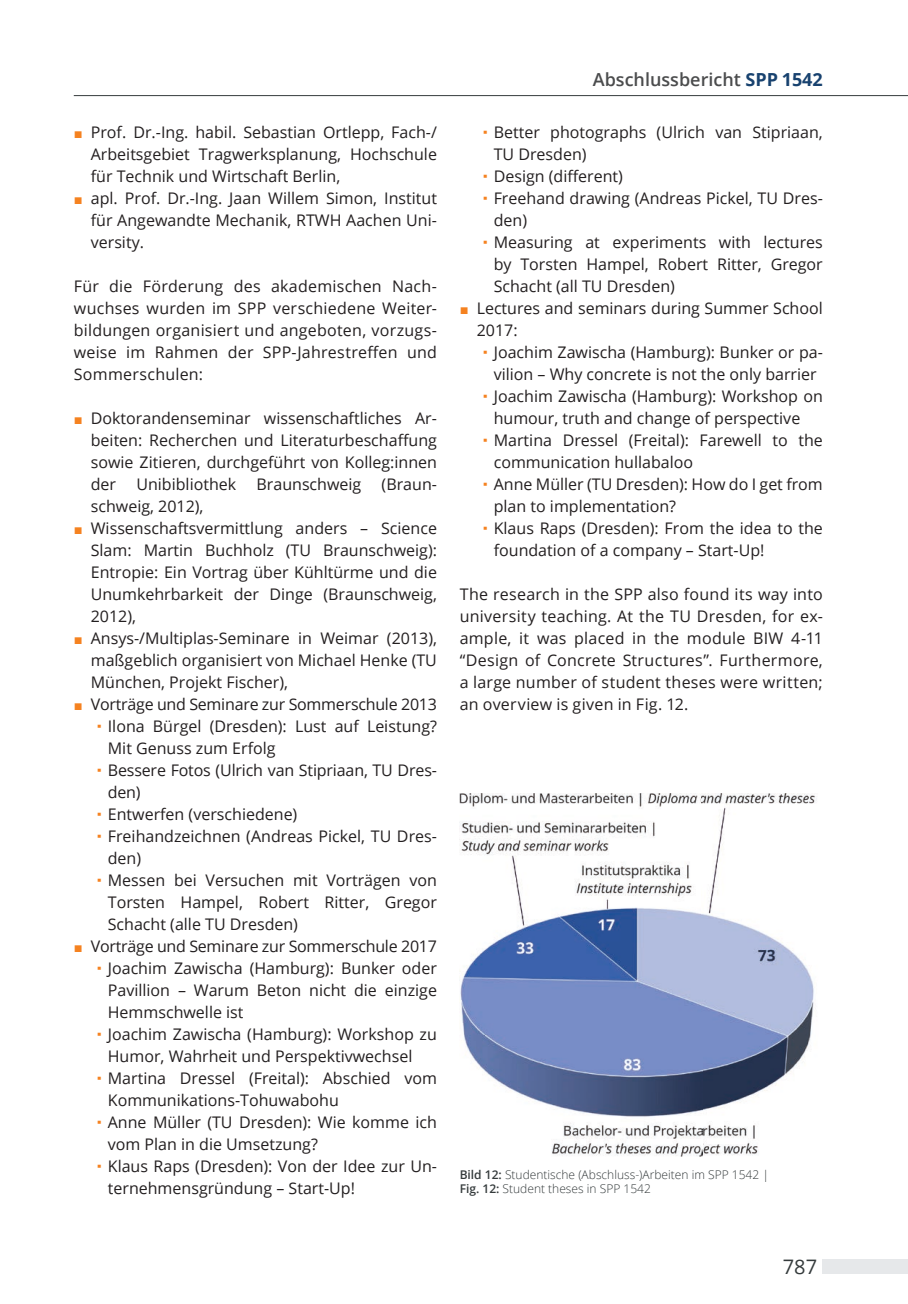
<style>
.page{position:relative;width:908px;height:1304px;background:#fff}
.page>*{position:absolute;margin:0;border:0;box-sizing:border-box;transform-origin:0 0}
.t1{font:20px "Open Sans Regular 2";color:#353b3c}
.t2{font:600 18px "Open Sans";color:#4b4c4d}
.t3{font:16px/22px "Open Sans";color:#231f20}
.t4{font:16px/22px "Open Sans Regular 2";color:#231f20}
.t5{font:12px/14.4px "Open Sans Light 2";color:#353b3c}
.s1{font-family:"European Pi Three";color:#f58220}
.s2{font-weight:700;color:#18426f}
.s3{font-family:"Open Sans";font-weight:600}
</style>
<div class="page">
<hr style="left:74px;top:95px;width:833px;height:1px;background:#353b3c">
<div style="left:822px;top:1259px;width:85px;height:15px;background:#e6e8ea"></div>
<img style="left:459px;top:793px;width:358px;height:363px">
<p class="t3" style="left:74px;top:121px;width:364px"><span class="s1">J</span> Prof. Dr.-Ing. habil. Sebastian Ortlepp, Fach-/</p>
<p class="t3" style="left:91px;top:143px;width:347px">Arbeitsgebiet Tragwerksplanung, Hochschule</p>
<p class="t3" style="left:91px;top:165px;width:251px">für Technik und Wirtschaft Berlin,</p>
<p class="t3" style="left:74px;top:187px;width:364px"><span class="s1">J</span> apl. Prof. Dr.-Ing. Jaan Willem Simon, Institut</p>
<p class="t3" style="left:91px;top:209px;width:347px">für Angewandte Mechanik, RTWH Aachen Uni-</p>
<p class="t3" style="left:91px;top:231px;width:55px">versity.</p>
<p class="t3" style="left:74px;top:275px;width:364px;text-align:justify">Für die Förderung des akademischen Nach&shy;wuchses wurden im SPP verschiedene Weiter&shy;bildungen organisiert und angeboten, vorzugs&shy;weise im Rahmen der SPP-Jahrestreffen und Sommerschulen:</p>
<p class="t3" style="left:91px;top:407px;width:347px;text-align:justify;text-indent:-17px"><span class="s1">J</span> Doktorandenseminar wissenschaftliches Ar&shy;beiten: Recherchen und Literaturbeschaffung sowie Zitieren, durchgeführt von Kolleg:innen der</p>
<p class="t3" style="left:136px;top:473px;width:101px">Unibibliothek</p>
<p class="t3" style="left:256px;top:473px;width:106px">Braunschweig</p>
<p class="t3" style="left:381px;top:473px;width:57px">(Braun-</p>
<p class="t3" style="left:91px;top:495px;width:114px">schweig, 2012),</p>
<p class="t3" style="left:74px;top:517px;width:364px"><span class="s1">J</span> Wissenschaftsvermittlung anders – Science</p>
<p class="t3" style="left:91px;top:539px;width:347px">Slam: Martin Buchholz (TU Braunschweig):</p>
<p class="t3" style="left:91px;top:561px;width:347px">Entropie: Ein Vortrag über Kühltürme und die</p>
<p class="t3" style="left:91px;top:583px;width:347px">Unumkehrbarkeit der Dinge (Braunschweig,</p>
<p class="t3" style="left:91px;top:605px;width:47px">2012),</p>
<p class="t3" style="left:74px;top:627px;width:364px"><span class="s1">J</span> Ansys-/Multiplas-Seminare in Weimar (2013),</p>
<p class="t3" style="left:91px;top:649px;width:347px">maßgeblich organisiert von Michael Henke (TU</p>
<p class="t3" style="left:91px;top:671px;width:199px">München, Projekt Fischer),</p>
<p class="t3" style="left:74px;top:693px;width:364px"><span class="s1">J</span> Vorträge und Seminare zur Sommerschule 2013</p>
<p class="t3" style="left:108px;top:715px;width:330px">Ilona Bürgel (Dresden): Lust auf Leistung?</p>
<p class="t3" style="left:108px;top:737px;width:169px">Mit Genuss zum Erfolg</p>
<p class="t3" style="left:108px;top:759px;width:330px">Bessere Fotos (Ulrich van Stipriaan, TU Dres-</p>
<p class="t4" style="left:108px;top:781px;width:191px">den)<br>Entwerfen (verschiedene)</p>
<p class="t3" style="left:108px;top:825px;width:330px">Freihandzeichnen (Andreas Pickel, TU Dres-</p>
<p class="t4" style="left:108px;top:847px;width:35px">den)</p>
<p class="t3" style="left:108px;top:869px;width:330px">Messen bei Versuchen mit Vorträgen von</p>
<p class="t3" style="left:108px;top:891px;width:330px">Torsten Hampel, Robert Ritter, Gregor</p>
<p class="t3" style="left:108px;top:913px;width:192px">Schacht (alle TU Dresden)</p>
<p class="t3" style="left:74px;top:935px;width:364px"><span class="s1">J</span> Vorträge und Seminare zur Sommerschule 2017</p>
<p class="t3" style="left:108px;top:957px;width:330px">Joachim Zawischa (Hamburg): Bunker oder</p>
<p class="t3" style="left:108px;top:979px;width:330px">Pavillion – Warum Beton nicht die einzige</p>
<p class="t3" style="left:108px;top:1001px;width:137px">Hemmschwelle ist</p>
<p class="t3" style="left:108px;top:1023px;width:330px">Joachim Zawischa (Hamburg): Workshop zu</p>
<p class="t3" style="left:108px;top:1045px;width:306px">Humor, Wahrheit und Perspektivwechsel</p>
<p class="t3" style="left:108px;top:1067px;width:330px">Martina Dressel (Freital): Abschied vom</p>
<p class="t3" style="left:108px;top:1089px;width:232px">Kommunikations-Tohuwabohu</p>
<p class="t3" style="left:108px;top:1111px;width:330px">Anne Müller (TU Dresden): Wie komme ich</p>
<p class="t3" style="left:108px;top:1133px;width:211px">vom Plan in die Umsetzung?</p>
<p class="t3" style="left:108px;top:1155px;width:330px">Klaus Raps (Dresden): Von der Idee zur Un-</p>
<p class="t3" style="left:108px;top:1177px;width:248px">ternehmensgründung – Start-Up!</p>
<p class="t2" style="left:592px;top:67px;width:231px">Abschlussbericht <span class="s2">SPP 1542</span></p>
<p class="t3" style="left:493px;top:121px;width:330px">Better photographs (Ulrich van Stipriaan,<br>TU Dresden)<br>Design (different)<br>Freehand drawing (Andreas Pickel, TU Dres-</p>
<p class="t4" style="left:493px;top:209px;width:35px">den)</p>
<p class="t3" style="left:493px;top:231px;width:330px">Measuring at experiments with lectures</p>
<p class="t3" style="left:493px;top:253px;width:330px">by Torsten Hampel, Robert Ritter, Gregor</p>
<p class="t3" style="left:493px;top:275px;width:183px">Schacht (all TU Dresden)</p>
<p class="t3" style="left:459px;top:297px;width:364px"><span class="s1">J</span> Lectures and seminars during Summer School</p>
<p class="t3" style="left:476px;top:319px;width:42px">2017:</p>
<p class="t3" style="left:493px;top:341px;width:330px">Joachim Zawischa (Hamburg): Bunker or pa-</p>
<p class="t4" style="left:493px;top:363px;width:324px">vilion – Why concrete is not the only barrier</p>
<p class="t3" style="left:493px;top:385px;width:330px">Joachim Zawischa (Hamburg): Workshop on humour, truth and change of perspective</p>
<p class="t4" style="left:493px;top:429px;width:330px">Martina Dressel (Freital): Farewell to the</p>
<p class="t3" style="left:493px;top:451px;width:330px">communication hullabaloo<br>Anne Müller (TU Dresden): How do I get from plan to implementation?<br>Klaus Raps (Dresden): From the idea to the foundation of a company – Start-Up!</p>
<p class="t3" style="left:459px;top:583px;width:364px;text-align:justify">The research in the SPP also found its way into university teaching. At the TU Dresden, for ex&shy;ample, it was placed in the module BIW 4-11 “Design of Concrete Structures”. Furthermore, a large number of student theses were written; an overview is given in Fig. 12.</p>
<p class="t5" style="left:459px;top:1167px;width:310px"><span class="s3">Bild 12:</span> Studentische (Abschluss-)Arbeiten im SPP 1542 |<br><span class="s3">Fig. 12:</span> Student theses in SPP 1542</p>
<p class="t1" style="left:782px;top:1253px;width:36px">787</p>
</div>
